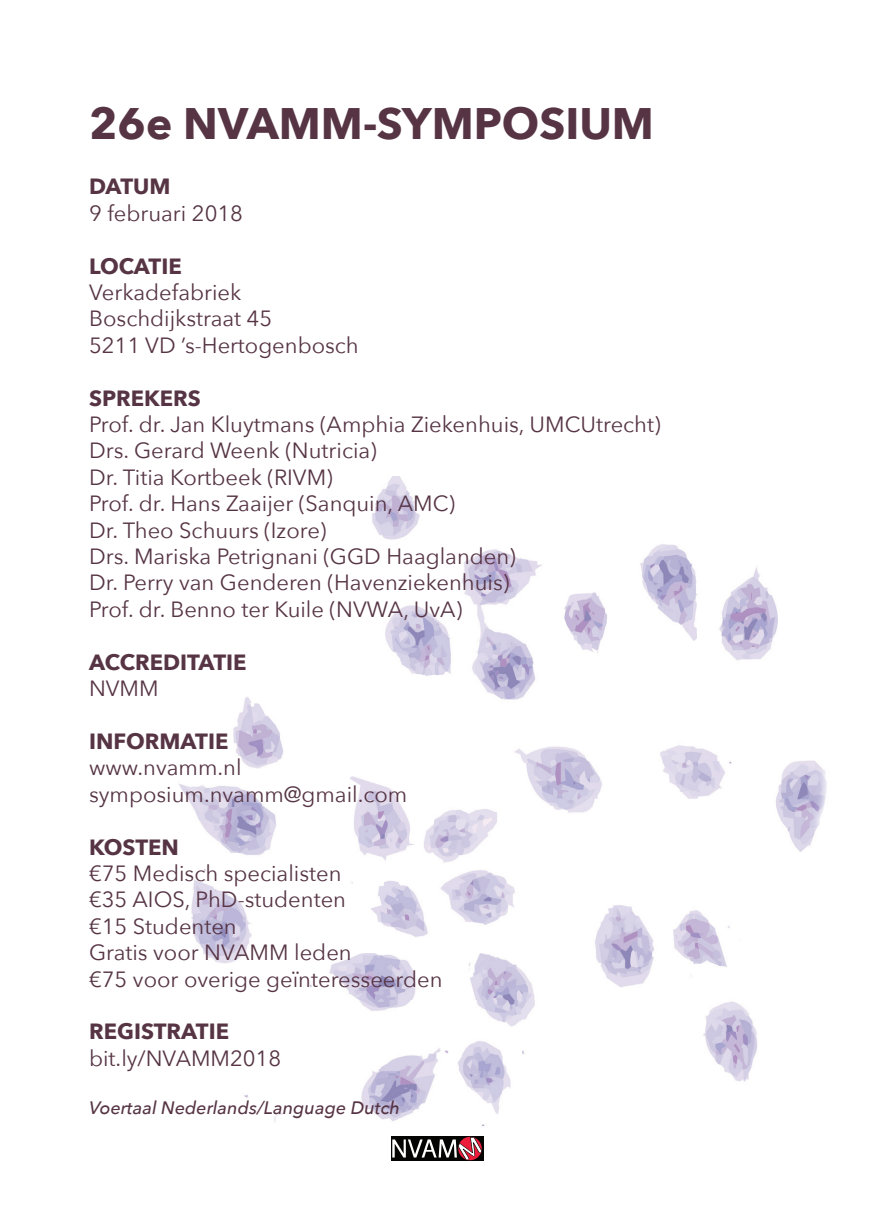
<style>
.page{position:relative;width:874px;height:1225px;background:#fff}
.page>*{position:absolute;margin:0;border:0;box-sizing:border-box;transform-origin:0 0}
.t1{font:700 44px "Avenir Next";color:#563444}
.t2{font:22px/26.4px "Avenir Next";color:#563444}
.t3{font:700 22px "Avenir Next";color:#563444}
.t4{font:italic 500 18px "Avenir Next";color:#563444}
</style>
<div class="page">
<img style="left:179px;top:476px;width:648px;height:650px">
<svg style="left:391px;top:1136px;width:92px;height:24px"></svg>
<svg style="left:392px;top:1136px;width:89px;height:23px"></svg>
<h1 class="t1" style="left:89px;top:86px;width:566px">26e NVAMM-SYMPOSIUM</h1>
<p class="t3" style="left:89px;top:167px;width:83px">DATUM</p>
<p class="t2" style="left:89px;top:199px;width:155px">9 februari 2018</p>
<p class="t3" style="left:89px;top:247px;width:94px">LOCATIE</p>
<p class="t2" style="left:89px;top:278px;width:271px">Verkadefabriek<br>Boschdijkstraat 45<br>5211 VD ’s-Hertogenbosch</p>
<p class="t3" style="left:89px;top:379px;width:113px">SPREKERS</p>
<p class="t2" style="left:89px;top:410px;width:573px">Prof. dr. Jan Kluytmans (Amphia Ziekenhuis, UMCUtrecht)<br>Drs. Gerard Weenk (Nutricia)<br>Dr. Titia Kortbeek (RIVM)<br>Prof. dr. Hans Zaaijer (Sanquin, AMC)<br>Dr. Theo Schuurs (Izore)<br>Drs. Mariska Petrignani (GGD Haaglanden)<br>Dr. Perry van Genderen (Havenziekenhuis)<br>Prof. dr. Benno ter Kuile (NVWA, UvA)</p>
<p class="t3" style="left:89px;top:643px;width:159px">ACCREDITATIE</p>
<p class="t2" style="left:89px;top:674px;width:71px">NVMM</p>
<p class="t3" style="left:89px;top:722px;width:141px">INFORMATIE</p>
<p class="t2" style="left:89px;top:753px;width:319px">www.nvamm.nl symposium.nvamm@gmail.com</p>
<p class="t3" style="left:89px;top:827px;width:91px">KOSTEN</p>
<p class="t2" style="left:89px;top:859px;width:355px">€75 Medisch specialisten<br>€35 AIOS, PhD-studenten<br>€15 Studenten<br>Gratis voor NVAMM leden<br>€75 voor overige geïnteresseerden</p>
<p class="t3" style="left:89px;top:1012px;width:141px">REGISTRATIE</p>
<p class="t2" style="left:89px;top:1044px;width:193px">bit.ly/NVAMM2018</p>
<p class="t4" style="left:89px;top:1092px;width:312px">Voertaal Nederlands/Language Dutch</p>
</div>
